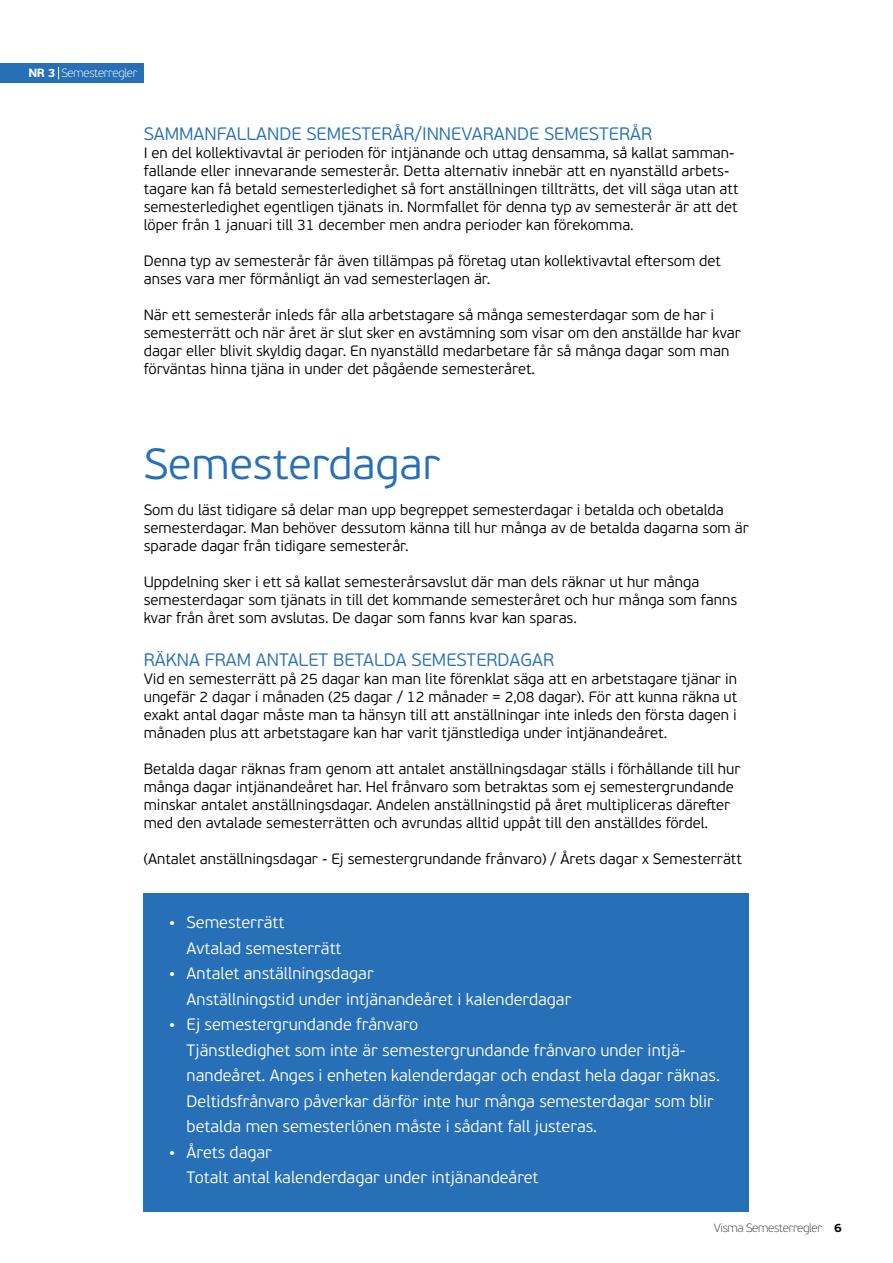
<style>
.page{position:relative;width:893px;height:1263px;background:#fff}
.page>*{position:absolute;margin:0;border:0;box-sizing:border-box;transform-origin:0 0}
.t1{font:300 43.5px "PF Beau Sans Pro";color:#2770b7}
.t2{font:300 18px "PF Beau Sans Pro";color:#2770b7}
.t3{font:300 16.5px/25.5px "PF Beau Sans Pro";color:#fff}
.t4{font:16.5px "PF Beau Sans Pro";color:#fff}
.t5{font:300 15px/18px "PF Beau Sans Pro";color:#000}
.t6{font:100 12px "PF Beau Sans Pro";letter-spacing:-.03em;color:#3c3c3b}
.t7{font:100 12px "PF Beau Sans Pro";letter-spacing:-.03em;color:#fff}
.s1{font-weight:700}
.s2{font-weight:700;color:#000}
</style>
<div class="page">
<div style="left:0;top:64px;width:144px;height:19px;background:#2770b7"></div>
<svg style="left:58px;top:67px;width:1px;height:12px"></svg>
<div style="left:144px;top:893px;width:605px;height:319px;background:#2770b7"></div>
<p class="t7" style="left:28px;top:67px;width:111px"><span class="s1">NR 3</span> Semesterregler</p>
<p class="t2" style="left:144px;top:124px;width:510px">SAMMANFALLANDE SEMESTERÅR/INNEVARANDE SEMESTERÅR</p>
<p class="t5" style="left:144px;top:144px;width:596px">I en del kollektivavtal är perioden för intjänande och uttag densamma, så kallat samman&shy;fallande eller innevarande semesterår. Detta alternativ innebär att en nyanställd arbets&shy;tagare kan få betald semesterledighet så fort anställningen tillträtts, det vill säga utan att semesterledighet egentligen tjänats in. Normfallet för denna typ av semesterår är att det löper från 1 januari till 31 december men andra perioder kan förekomma.</p>
<p class="t5" style="left:144px;top:252px;width:579px">Denna typ av semesterår får även tillämpas på företag utan kollektivavtal eftersom det anses vara mer förmånligt än vad semesterlagen är.</p>
<p class="t5" style="left:144px;top:306px;width:599px">När ett semesterår inleds får alla arbetstagare så många semesterdagar som de har i semesterrätt och när året är slut sker en avstämning som visar om den anställde har kvar dagar eller blivit skyldig dagar. En nyanställd medarbetare får så många dagar som man förväntas hinna tjäna in under det pågående semesteråret.</p>
<h1 class="t1" style="left:144px;top:440px;width:298px">Semesterdagar</h1>
<p class="t5" style="left:144px;top:501px;width:607px">Som du läst tidigare så delar man upp begreppet semesterdagar i betalda och obetalda semesterdagar. Man behöver dessutom känna till hur många av de betalda dagarna som är sparade dagar från tidigare semesterår.</p>
<p class="t5" style="left:144px;top:573px;width:595px">Uppdelning sker i ett så kallat semesterårsavslut där man dels räknar ut hur många semesterdagar som tjänats in till det kommande semesteråret och hur många som fanns kvar från året som avslutas. De dagar som fanns kvar kan sparas.</p>
<p class="t2" style="left:144px;top:650px;width:412px">RÄKNA FRAM ANTALET BETALDA SEMESTERDAGAR</p>
<p class="t5" style="left:144px;top:670px;width:595px;text-align:justify">Vid en semesterrätt på 25 dagar kan man lite förenklat säga att en arbetstagare tjänar in ungefär 2 dagar i månaden (25 dagar / 12 månader = 2,08 dagar). För att kunna räkna ut exakt antal dagar måste man ta hänsyn till att anställningar inte inleds den första dagen i månaden plus att arbetstagare kan har varit tjänstlediga under intjänandeåret.</p>
<p class="t5" style="left:144px;top:760px;width:598px">Betalda dagar räknas fram genom att antalet anställningsdagar ställs i förhållande till hur många dagar intjänandeåret har. Hel frånvaro som betraktas som ej semestergrundande minskar antalet anställningsdagar. Andelen anställningstid på året multipliceras därefter med den avtalade semesterrätten och avrundas alltid uppåt till den anställdes fördel.</p>
<p class="t5" style="left:144px;top:850px;width:599px">(Antalet anställningsdagar - Ej semestergrundande frånvaro) / Årets dagar x Semesterrätt</p>
<p class="t4" style="left:169px;top:913px;width:8px">•</p>
<p class="t4" style="left:169px;top:964px;width:8px">•</p>
<p class="t4" style="left:169px;top:1015px;width:8px">•</p>
<p class="t4" style="left:169px;top:1143px;width:8px">•</p>
<p class="t3" style="left:187px;top:910px;width:535px">Semesterrätt<br>Avtalad semesterrätt<br>Antalet anställningsdagar<br>Anställningstid under intjänandeåret i kalenderdagar<br>Ej semestergrundande frånvaro<br>Tjänstledighet som inte är semestergrundande frånvaro under intjä&shy;nandeåret. Anges i enheten kalenderdagar och endast hela dagar räknas.<br>Deltidsfrånvaro påverkar därför inte hur många semesterdagar som blir betalda men semesterlönen måste i sådant fall justeras.<br>Årets dagar<br>Totalt antal kalenderdagar under intjänandeåret</p>
<p class="t6" style="left:714px;top:1221px;width:130px">Visma Semesterregler <span class="s2">6</span></p>
</div>
